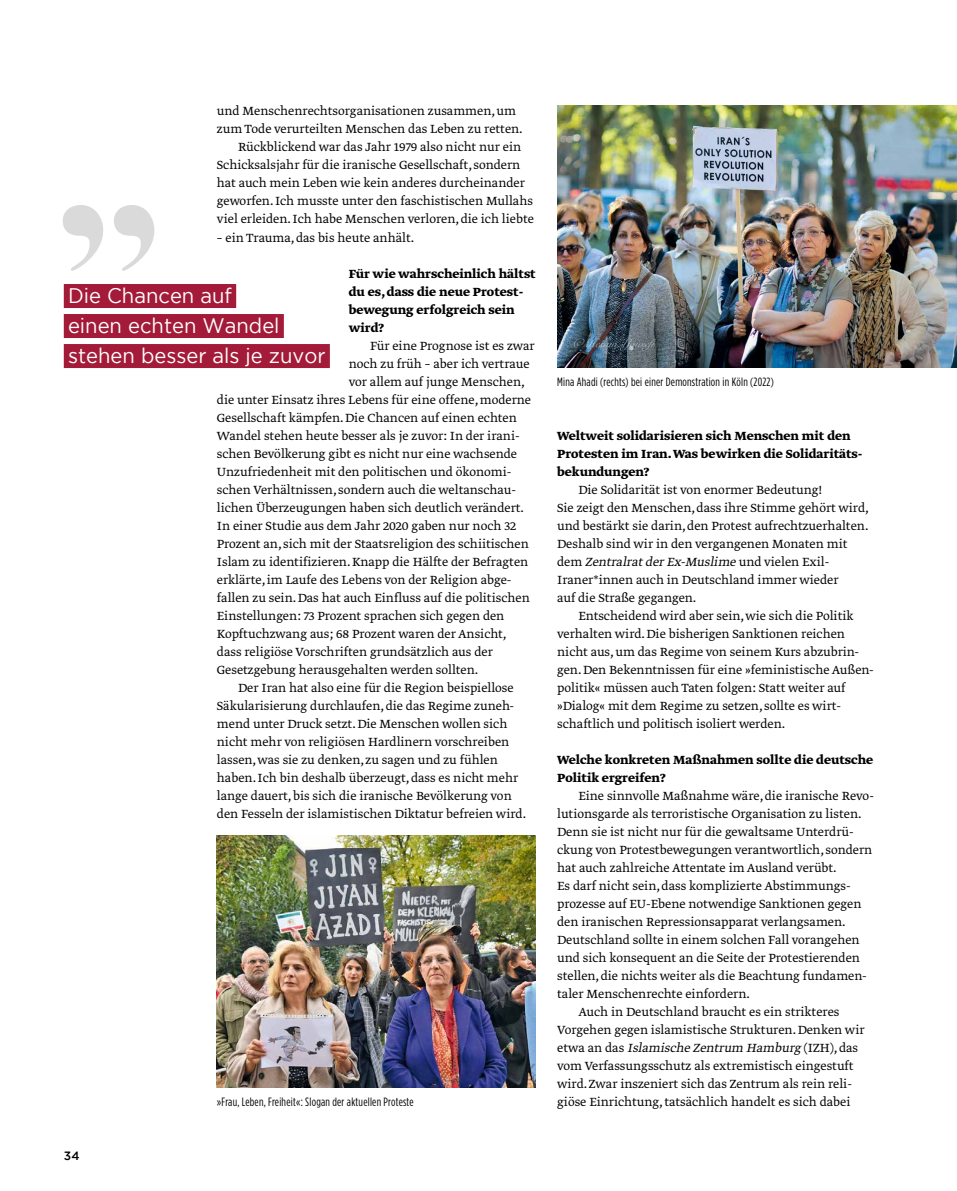
<style>
.page{position:relative;width:957px;height:1191px;background:#fff}
.page>*{position:absolute;margin:0;border:0;box-sizing:border-box;transform-origin:0 0}
.t1{font:21px/30px "Gotham";color:#fff;scale:.96 1}
.t2{font:300 13.95px/18px "Greta Text Std";color:#000}
.t3{font:700 13.95px/18px "Greta Text Std";color:#000}
.t4{font:italic 300 13.95px "Greta Text Std";color:#000}
.t5{font:12px "Gotham Condensed";letter-spacing:.02em;color:#000}
.t6{font:500 12px "Gotham";color:#000}
.s1{font-style:italic}
.s2{font-style:normal}
</style>
<div class="page">
<div style="left:64px;top:284px;width:172px;height:24px;background:#a31b38"></div>
<div style="left:64px;top:314px;width:220px;height:24px;background:#a31b38"></div>
<div style="left:64px;top:344px;width:266px;height:24px;background:#a31b38"></div>
<svg style="left:63px;top:205px;width:91px;height:66px"></svg>
<img style="left:557px;top:106px;width:400px;height:261px">
<img style="left:217px;top:835px;width:319px;height:252px">
<p class="t2" style="left:217px;top:103px;width:301px">und Menschenrechtsorganisationen zusammen, um</p>
<p class="t2" style="left:217px;top:121px;width:307px">zum Tode verurteilten Menschen das Leben zu retten.</p>
<p class="t2" style="left:238px;top:139px;width:285px">Rückblickend war das Jahr 1979 also nicht nur ein</p>
<p class="t2" style="left:217px;top:157px;width:305px">Schicksalsjahr für die iranische Gesellschaft, sondern</p>
<p class="t2" style="left:217px;top:175px;width:309px">hat auch mein Leben wie kein anderes durcheinander</p>
<p class="t2" style="left:217px;top:193px;width:318px">geworfen. Ich musste unter den faschistischen Mullahs</p>
<p class="t2" style="left:217px;top:211px;width:318px">viel erleiden. Ich habe Menschen verloren, die ich liebte</p>
<p class="t2" style="left:217px;top:229px;width:199px">– ein Trauma, das bis heute anhält.</p>
<p class="t3" style="left:349px;top:265px;width:189px">Für wie wahrscheinlich hältst du es, dass die neue Protest&shy;bewegung erfolgreich sein wird?</p>
<p class="t2" style="left:370px;top:337px;width:166px">Für eine Prognose ist es zwar</p>
<p class="t2" style="left:349px;top:355px;width:182px">noch zu früh – aber ich vertraue</p>
<p class="t2" style="left:349px;top:373px;width:177px">vor allem auf junge Menschen,</p>
<p class="t2" style="left:217px;top:391px;width:316px">die unter Einsatz ihres Lebens für eine offene, moderne</p>
<p class="t2" style="left:217px;top:409px;width:301px">Gesellschaft kämpfen. Die Chancen auf einen echten</p>
<p class="t2" style="left:217px;top:427px;width:304px">Wandel stehen heute besser als je zuvor: In der irani-</p>
<p class="t2" style="left:217px;top:445px;width:302px">schen Bevölkerung gibt es nicht nur eine wachsende</p>
<p class="t2" style="left:217px;top:463px;width:296px">Unzufriedenheit mit den politischen und ökonomi-</p>
<p class="t2" style="left:217px;top:481px;width:301px">schen Verhältnissen, sondern auch die weltanschau-</p>
<p class="t2" style="left:217px;top:499px;width:309px">lichen Überzeugungen haben sich deutlich verändert.</p>
<p class="t2" style="left:217px;top:517px;width:301px">In einer Studie aus dem Jahr 2020 gaben nur noch 32</p>
<p class="t2" style="left:217px;top:535px;width:313px">Prozent an, sich mit der Staatsreligion des schiitischen</p>
<p class="t2" style="left:217px;top:553px;width:313px">Islam zu identifizieren. Knapp die Hälfte der Befragten</p>
<p class="t2" style="left:217px;top:571px;width:296px">erklärte, im Laufe des Lebens von der Religion abge-</p>
<p class="t2" style="left:217px;top:589px;width:314px">fallen zu sein. Das hat auch Einfluss auf die politischen</p>
<p class="t2" style="left:217px;top:607px;width:289px">Einstellungen: 73 Prozent sprachen sich gegen den</p>
<p class="t2" style="left:217px;top:625px;width:291px">Kopftuchzwang aus; 68 Prozent waren der Ansicht,</p>
<p class="t2" style="left:217px;top:643px;width:277px">dass religiöse Vorschriften grundsätzlich aus der</p>
<p class="t2" style="left:217px;top:661px;width:263px">Gesetzgebung herausgehalten werden sollten.</p>
<p class="t2" style="left:238px;top:679px;width:277px">Der Iran hat also eine für die Region beispiellose</p>
<p class="t2" style="left:217px;top:697px;width:299px">Säkularisierung durchlaufen, die das Regime zuneh-</p>
<p class="t2" style="left:217px;top:715px;width:292px">mend unter Druck setzt. Die Menschen wollen sich</p>
<p class="t2" style="left:217px;top:733px;width:294px">nicht mehr von religiösen Hardlinern vorschreiben</p>
<p class="t2" style="left:217px;top:751px;width:282px">lassen, was sie zu denken, zu sagen und zu fühlen</p>
<p class="t2" style="left:217px;top:769px;width:303px">haben. Ich bin deshalb überzeugt, dass es nicht mehr</p>
<p class="t2" style="left:217px;top:787px;width:296px">lange dauert, bis sich die iranische Bevölkerung von</p>
<p class="t2" style="left:217px;top:805px;width:311px">den Fesseln der islamistischen Diktatur befreien wird.</p>
<h1 class="t1" style="left:68px;top:280px;width:270px">Die Chancen auf<br>einen echten Wandel stehen besser als je zuvor</h1>
<p class="t6" style="left:64px;top:1148px;width:17px">34</p>
<p class="t5" style="left:217px;top:1095px;width:198px">»Frau, Leben, Freiheit«: Slogan der aktuellen Proteste</p>
<p class="t5" style="left:557px;top:375px;width:218px">Mina Ahadi (rechts) bei einer Demonstration in Köln (2022)</p>
<p class="t3" style="left:557px;top:427px;width:307px">Weltweit solidarisieren sich Menschen mit den<br>Protesten im Iran. Was bewirken die Solidaritäts&shy;bekundungen?</p>
<p class="t2" style="left:557px;top:481px;width:313px;text-indent:21px">Die Solidarität ist von enormer Bedeutung!<br>Sie zeigt den Menschen, dass ihre Stimme gehört wird, und bestärkt sie darin, den Protest aufrechtzuerhalten.<br>Deshalb sind wir in den vergangenen Monaten mit<br>d e m <span class="s1">ZentralratderEx- Muslime</span> u n d v i e l e n E x i l - Iraner*innen auch in Deutschland immer wieder<br>auf die Straße gegangen.</p>
<p class="t2" style="left:557px;top:607px;width:318px;text-indent:21px">Entscheidend wird aber sein, wie sich die Politik verhalten wird. Die bisherigen Sanktionen reichen nicht aus, um das Regime von seinem Kurs abzubrin&shy;gen. Den Bekenntnissen für eine »feministische Außen&shy;politik« müssen auch Taten folgen: Statt weiter auf »Dialog« mit dem Regime zu setzen, sollte es wirt&shy;schaftlich und politisch isoliert werden.</p>
<p class="t3" style="left:557px;top:751px;width:317px">Welche konkreten Maßnahmen sollte die deutsche<br>Politik ergreifen?</p>
<p class="t2" style="left:578px;top:787px;width:297px">Eine sinnvolle Maßnahme wäre, die iranische Revo-</p>
<p class="t2" style="left:557px;top:805px;width:306px">lutionsgarde als terroristische Organisation zu listen.</p>
<p class="t2" style="left:557px;top:823px;width:298px">Denn sie ist nicht nur für die gewaltsame Unterdrü-</p>
<p class="t2" style="left:557px;top:841px;width:317px">ckung von Protestbewegungen verantwortlich, sondern</p>
<p class="t2" style="left:557px;top:859px;width:281px">hat auch zahlreiche Attentate im Ausland verübt.</p>
<p class="t2" style="left:557px;top:877px;width:295px">Es darf nicht sein, dass komplizierte Abstimmungs-</p>
<p class="t2" style="left:557px;top:895px;width:306px">prozesse auf EU-Ebene notwendige Sanktionen gegen</p>
<p class="t2" style="left:557px;top:913px;width:290px">den iranischen Repressionsapparat verlangsamen.</p>
<p class="t2" style="left:557px;top:931px;width:304px">Deutschland sollte in einem solchen Fall vorangehen</p>
<p class="t2" style="left:557px;top:949px;width:304px">und sich konsequent an die Seite der Protestierenden</p>
<p class="t2" style="left:557px;top:967px;width:311px">stellen, die nichts weiter als die Beachtung fundamen-</p>
<p class="t2" style="left:557px;top:985px;width:194px">taler Menschenrechte einfordern.</p>
<p class="t2" style="left:578px;top:1003px;width:262px">Auch in Deutschland braucht es ein strikteres</p>
<p class="t2" style="left:557px;top:1021px;width:309px">Vorgehen gegen islamistische Strukturen. Denken wir</p>
<p class="t4" style="left:557px;top:1039px;width:302px"><span class="s2">e t w a a n d a s</span> Islamische Zentrum Hamburg <span class="s2">( I Z H ) , d a s</span></p>
<p class="t2" style="left:557px;top:1057px;width:298px">vom Verfassungsschutz als extremistisch eingestuft</p>
<p class="t2" style="left:557px;top:1075px;width:296px">wird. Zwar inszeniert sich das Zentrum als rein reli-</p>
<p class="t2" style="left:557px;top:1093px;width:295px">giöse Einrichtung, tatsächlich handelt es sich dabei</p>
</div>
